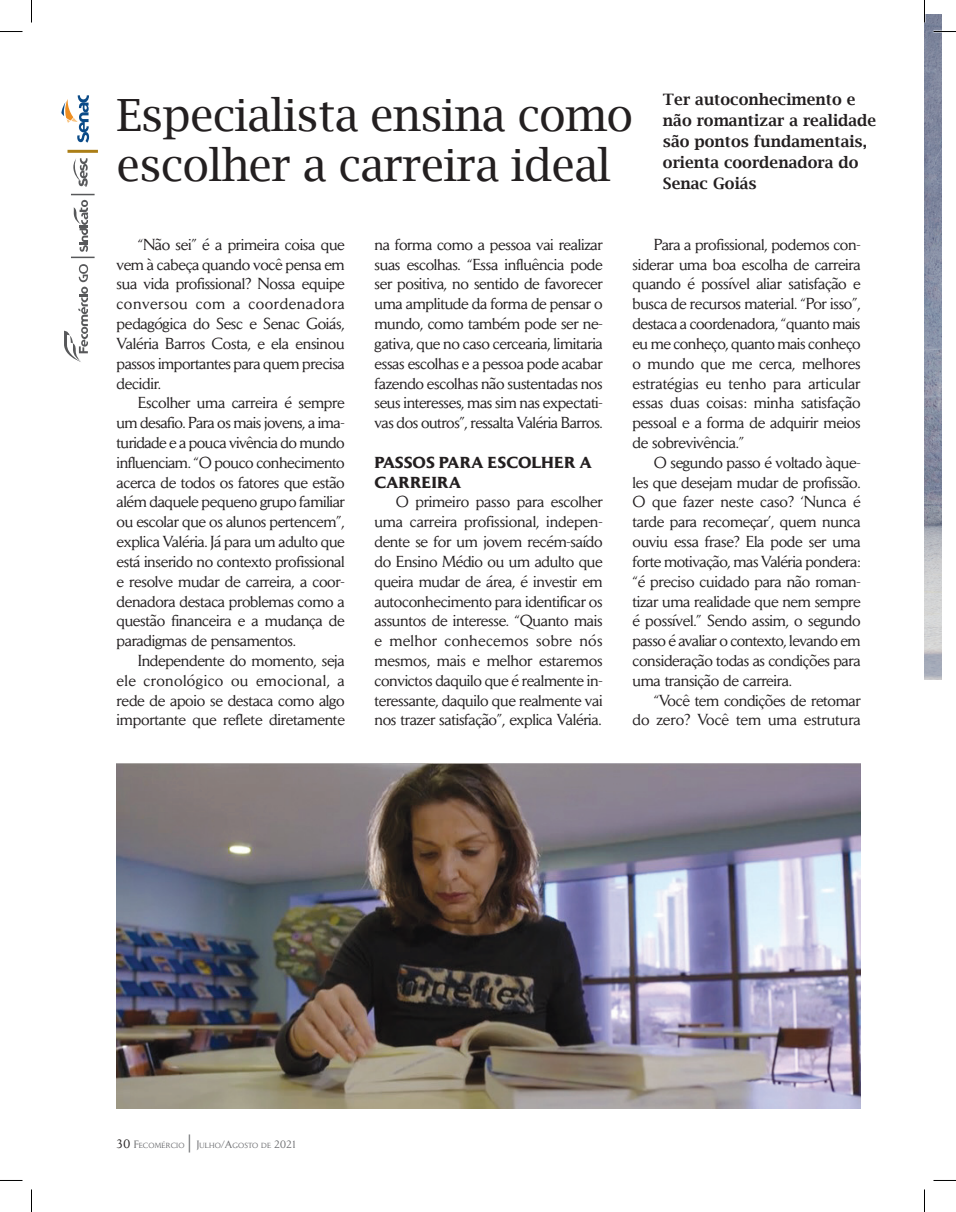
<style>
.page{position:relative;width:956px;height:1212px;background:#fff}
.page>*{position:absolute;margin:0;border:0;box-sizing:border-box;transform-origin:0 0}
.TITULO_OK{font:44.4px/49.3px "Lucida Bright";letter-spacing:-.02em;color:#231f20}
.TEXTO_OK{font:15.75px/19.8px "Daily News";letter-spacing:-.02em;color:#231f20;text-align:justify}
.LEAD_OK{font:600 15.75px/21px "Lucida Bright";color:#231f20}
.ENTRETITULO_OK{font:700 15.75px/19.8px "Daily News";color:#231f20}
.RETRANCA_OK{font:7.35px "Daily News";letter-spacing:.02em;color:#6c6d70}
.s1{font-size:12px;color:#231f20}
.s2{font-size:10.5px}
.s3{font-size:18px}
</style>
<div class="page">
<img style="left:117px;top:763px;width:744px;height:344px">
<svg style="left:64px;top:264px;width:24px;height:98px"></svg>
<svg style="left:73px;top:158px;width:15px;height:29px"></svg>
<svg style="left:71px;top:194px;width:24px;height:58px"></svg>
<hr style="left:71px;top:256px;width:24px;height:2px;background:#57585a">
<svg style="left:61px;top:95px;width:28px;height:48px"></svg>
<hr style="left:68px;top:150px;width:30px;height:3px;background:#ab7e16">
<img style="left:924px;top:15px;width:17px;height:664px">
<svg style="left:0;top:31px;width:22px;height:1px"></svg>
<svg style="left:933px;top:31px;width:23px;height:1px"></svg>
<svg style="left:31px;top:0;width:1px;height:22px"></svg>
<svg style="left:31px;top:1189px;width:1px;height:22px"></svg>
<svg style="left:924px;top:0;width:1px;height:22px"></svg>
<svg style="left:924px;top:1189px;width:1px;height:22px"></svg>
<p class="TITULO_OK" style="left:117px;top:90px;width:518px">Especialista ensina como escolher a carreira ideal</p>
<p class="LEAD_OK" style="left:663px;top:89px;width:215px">Ter autoconhecimento e não romantizar a realidade são pontos fundamentais, orienta coordenadora do<br>Senac Goiás</p>
<p class="TEXTO_OK" style="left:117px;top:234px;width:230px;text-indent:21px">“Não sei” é a primeira coisa que vem à cabeça quando você pensa em sua vida profissional? Nossa equipe conversou com a coordenadora pedagógica do Sesc e Senac Goiás, Valéria Barros Costa, e ela ensinou passos importantes para quem precisa decidir.</p>
<p class="TEXTO_OK" style="left:117px;top:393px;width:230px;text-indent:21px">Escolher uma carreira é sempre um desafio. Para os mais jovens, a ima&shy;turidade e a pouca vivência do mundo influenciam. “O pouco conhecimento acerca de todos os fatores que estão além daquele pequeno grupo familiar ou escolar que os alunos pertencem”, explica Valéria. Já para um adulto que está inserido no contexto profissional e resolve mudar de carreira, a coor&shy;denadora destaca problemas como a questão financeira e a mudança de paradigmas de pensamentos.</p>
<p class="TEXTO_OK" style="left:117px;top:650px;width:230px;text-indent:21px">Independente do momento, seja ele cronológico ou emocional, a rede de apoio se destaca como algo importante que reflete diretamente</p>
<p class="TEXTO_OK" style="left:374px;top:234px;width:230px">na forma como a pessoa vai realizar suas escolhas. “Essa influência pode ser positiva, no sentido de favorecer uma amplitude da forma de pensar o mundo, como também pode ser ne&shy;gativa, que no caso cercearia, limitaria essas escolhas e a pessoa pode acabar fazendo escolhas não sustentadas nos seus interesses, mas sim nas expectati&shy;vas dos outros”, ressalta Valéria Barros.</p>
<p class="ENTRETITULO_OK" style="left:374px;top:452px;width:219px">PASSOS PARA ESCOLHER A<br>CARREIRA</p>
<p class="TEXTO_OK" style="left:374px;top:492px;width:230px;text-indent:21px">O primeiro passo para escolher uma carreira profissional, indepen&shy;dente se for um jovem recém-saído do Ensino Médio ou um adulto que queira mudar de área, é investir em autoconhecimento para identificar os assuntos de interesse. “Quanto mais e melhor conhecemos sobre nós mesmos, mais e melhor estaremos convictos daquilo que é realmente in&shy;teressante, daquilo que realmente vai nos trazer satisfação”, explica Valéria.</p>
<p class="TEXTO_OK" style="left:632px;top:234px;width:230px;text-indent:21px">Para a profissional, podemos con&shy;siderar uma boa escolha de carreira quando é possível aliar satisfação e busca de recursos material. “Por isso”, destaca a coordenadora, “quanto mais eu me conheço, quanto mais conheço o mundo que me cerca, melhores estratégias eu tenho para articular essas duas coisas: minha satisfação pessoal e a forma de adquirir meios de sobrevivência.”</p>
<p class="TEXTO_OK" style="left:632px;top:452px;width:230px;text-indent:21px">O segundo passo é voltado àque&shy;les que desejam mudar de profissão.<br>O que fazer neste caso? ‘Nunca é tarde para recomeçar’, quem nunca ouviu essa frase? Ela pode ser uma forte motivação, mas Valéria pondera: “é preciso cuidado para não roman&shy;tizar uma realidade que nem sempre é possível.” Sendo assim, o segundo passo é avaliar o contexto, levando em consideração todas as condições para uma transição de carreira.</p>
<p class="TEXTO_OK" style="left:632px;top:690px;width:230px;text-align:right">“Você tem condições de retomar<br>do zero? Você tem uma estrutura</p>
<p class="RETRANCA_OK" style="left:117px;top:1140px;width:182px"><span class="s1">30</span> <span class="s2">F</span>ECOMÉRCIO <span class="s3">|</span> <span class="s2">J</span>ULHO<span class="s2">/A</span>GOSTO DE <span class="s2">2021</span></p>
</div>
